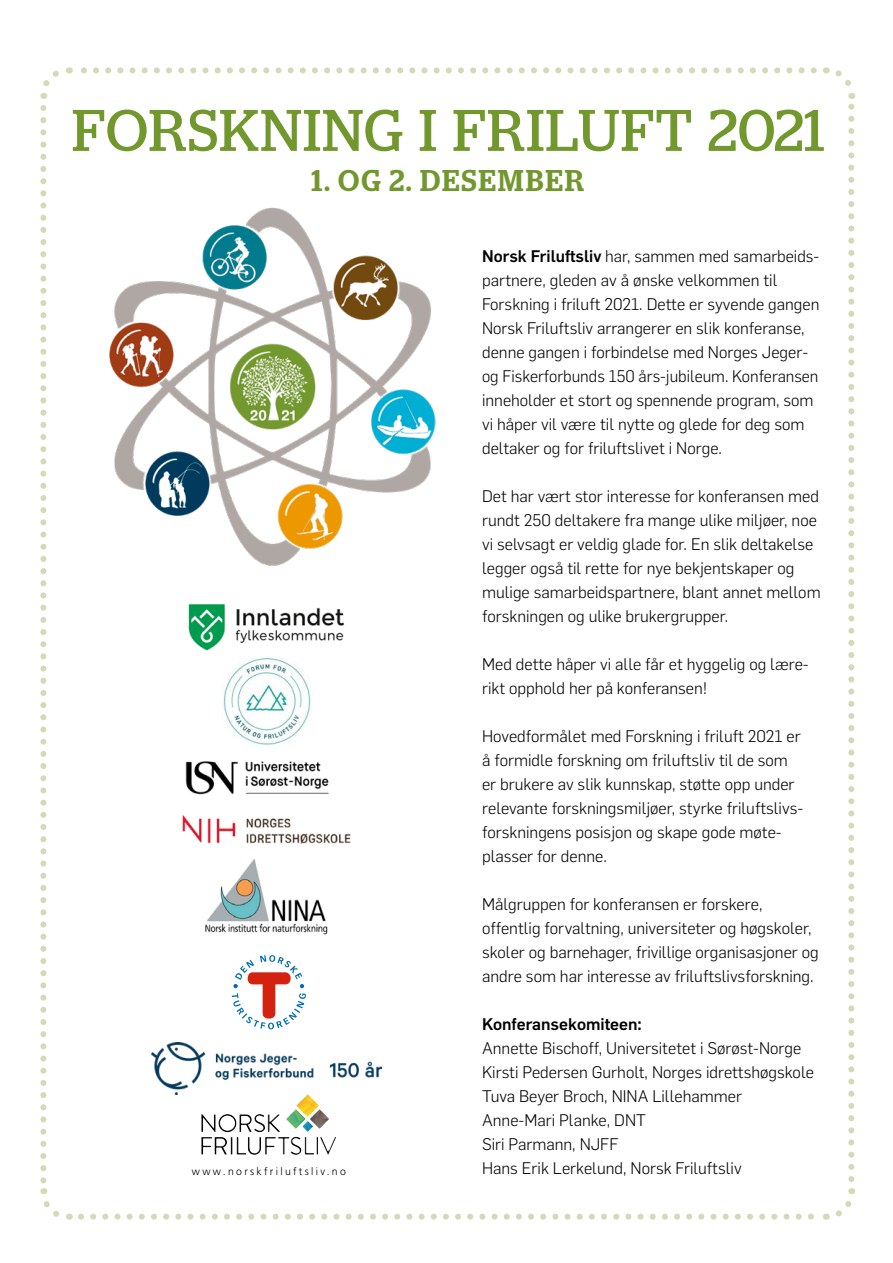
<style>
.page{position:relative;width:893px;height:1263px;background:#fff}
.page>*{position:absolute;margin:0;border:0;box-sizing:border-box;transform-origin:0 0}
.t1{font:58.5px "Stag";letter-spacing:.02em;color:#71982d}
.t2{font:500 30px "Stag";letter-spacing:.07em;color:#71982d}
.t3{font:300 16.5px/24px "Flama";color:#000}
.t4{font:500 16.5px "Flama";color:#000}
.t5{font:300 10.5px "Frutiger LT Std";letter-spacing:.22em;color:#000}
.s1{font-weight:500}
</style>
<div class="page">
<svg style="left:81px;top:1214px;width:733px;height:6px"></svg>
<svg style="left:40px;top:108px;width:30px;height:1112px"></svg>
<svg style="left:826px;top:1188px;width:30px;height:32px"></svg>
<svg style="left:825px;top:67px;width:31px;height:1112px"></svg>
<svg style="left:40px;top:67px;width:774px;height:32px"></svg>
<img style="left:109px;top:207px;width:327px;height:359px">
<img style="left:151px;top:1042px;width:231px;height:53px">
<img style="left:218px;top:1094px;width:111px;height:38px">
<svg style="left:232px;top:955px;width:74px;height:74px"></svg>
<img style="left:182px;top:815px;width:169px;height:28px">
<img style="left:185px;top:761px;width:144px;height:34px">
<img style="left:205px;top:859px;width:123px;height:76px">
<img style="left:223px;top:657px;width:88px;height:88px">
<img style="left:188px;top:604px;width:156px;height:47px">
<h1 class="t1" style="left:72px;top:96px;width:754px">FORSKNING I FRILUFT 2021</h1>
<h2 class="t2" style="left:312px;top:163px;width:274px">1. OG 2. DESEMBER</h2>
<p class="t5" style="left:192px;top:1166px;width:155px">www.norskfriluftsliv.no</p>
<p class="t3" style="left:482px;top:243px;width:339px"><span class="s1">Norsk Friluftsliv</span> har, sammen med samarbeids&shy;partnere, gleden av å ønske velkommen til Forskning i friluft 2021. Dette er syvende gangen Norsk Friluftsliv arrangerer en slik konferanse, denne gangen i forbindelse med Norges Jeger&shy;og Fiskerforbunds 150 års-jubileum. Konferansen inneholder et stort og spennende program, som vi håper vil være til nytte og glede for deg som deltaker og for friluftslivet i Norge.</p>
<p class="t3" style="left:482px;top:483px;width:340px">Det har vært stor interesse for konferansen med rundt 250 deltakere fra mange ulike miljøer, noe vi selvsagt er veldig glade for. En slik deltakelse legger også til rette for nye bekjentskaper og mulige samarbeidspartnere, blant annet mellom forskningen og ulike brukergrupper.</p>
<p class="t3" style="left:482px;top:651px;width:328px">Med dette håper vi alle får et hyggelig og lære&shy;rikt opphold her på konferansen!</p>
<p class="t3" style="left:482px;top:723px;width:323px">Hovedformålet med Forskning i friluft 2021 er å formidle forskning om friluftsliv til de som er brukere av slik kunnskap, støtte opp under relevante forskningsmiljøer, styrke friluftslivs&shy;forskningens posisjon og skape gode møte&shy;plasser for denne.</p>
<p class="t3" style="left:482px;top:891px;width:338px">Målgruppen for konferansen er forskere, offentlig forvaltning, universiteter og høgskoler, skoler og barnehager, frivillige organisasjoner og andre som har interesse av friluftslivsforskning.</p>
<p class="t4" style="left:482px;top:1012px;width:161px">Konferansekomiteen:</p>
<p class="t3" style="left:482px;top:1035px;width:333px">Annette Bischoff, Universitetet i Sørøst-Norge Kirsti Pedersen Gurholt, Norges idrettshøgskole Tuva Beyer Broch, NINA Lillehammer Anne-Mari Planke, DNT<br>Siri Parmann, NJFF<br>Hans Erik Lerkelund, Norsk Friluftsliv</p>
</div>
